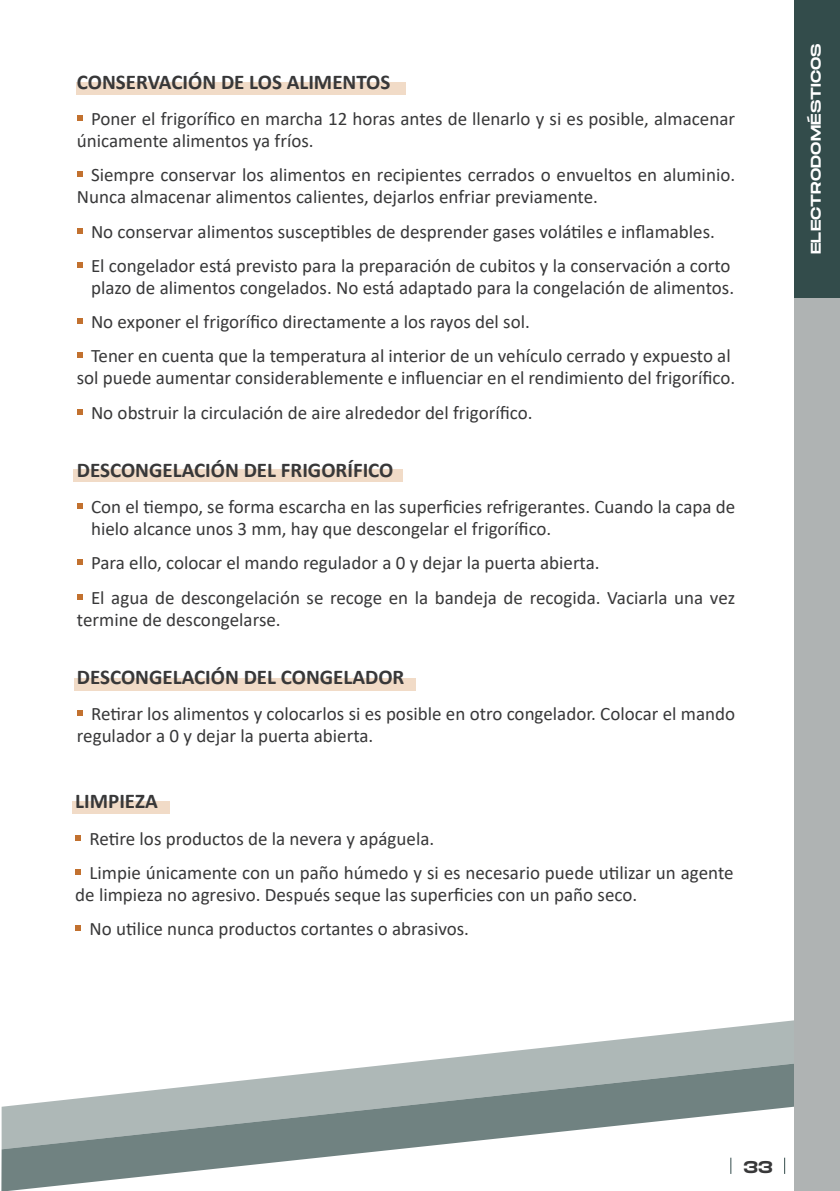
<style>
.page{position:relative;width:840px;height:1191px;background:#fff}
.page>*{position:absolute;margin:0;border:0;box-sizing:border-box;transform-origin:0 0}
.CUERPO{font:700 21px "Calibri";color:#383839}
.CUERPO-2{font:19px/22px "Calibri";color:#383839}
.t1{font:17px "Monument Extended";color:#383839}
.CUERPO-3{font:14px "Monument Extended";letter-spacing:.01em;color:#fff}
</style>
<div class="page">
<svg style="left:1px;top:1020px;width:793px;height:171px"></svg>
<div style="left:77px;top:82px;width:329px;height:12px;background:#f1dbc7"></div>
<div style="left:74px;top:468px;width:329px;height:13px;background:#f1dbc7"></div>
<div style="left:74px;top:678px;width:341px;height:13px;background:#f1dbc7"></div>
<svg style="left:77px;top:115px;width:6px;height:6px"></svg>
<svg style="left:77px;top:171px;width:6px;height:6px"></svg>
<svg style="left:77px;top:228px;width:6px;height:6px"></svg>
<svg style="left:77px;top:262px;width:6px;height:6px"></svg>
<svg style="left:77px;top:318px;width:6px;height:6px"></svg>
<svg style="left:77px;top:352px;width:6px;height:6px"></svg>
<svg style="left:77px;top:409px;width:6px;height:5px"></svg>
<svg style="left:77px;top:503px;width:6px;height:6px"></svg>
<svg style="left:77px;top:559px;width:6px;height:6px"></svg>
<svg style="left:77px;top:594px;width:6px;height:5px"></svg>
<svg style="left:77px;top:710px;width:6px;height:6px"></svg>
<div style="left:794px;top:0;width:45px;height:1191px;background:#afb3b3"></div>
<div style="left:794px;top:0;width:45px;height:298px;background:#334c4b"></div>
<div style="left:72px;top:801px;width:97px;height:12px;background:#f1dbc7"></div>
<svg style="left:75px;top:835px;width:6px;height:5px"></svg>
<svg style="left:75px;top:869px;width:6px;height:6px"></svg>
<svg style="left:75px;top:925px;width:6px;height:6px"></svg>
<svg style="left:730px;top:1157px;width:1px;height:16px"></svg>
<svg style="left:783px;top:1157px;width:1px;height:16px"></svg>
<p class="CUERPO" style="left:77px;top:67px;width:315px">CONSERVACIÓN DE LOS ALIMENTOS</p>
<p class="CUERPO-2" style="left:77px;top:107px;width:659px;text-indent:14px">Poner el frigorífico en marcha 12 horas antes de llenarlo y si es posible, almacenar únicamente alimentos ya fríos.</p>
<p class="CUERPO-2" style="left:77px;top:164px;width:659px;text-indent:14px">Siempre conservar los alimentos en recipientes cerrados o envueltos en aluminio.<br>Nunca almacenar alimentos calientes, dejarlos enfriar previamente.</p>
<p class="CUERPO-2" style="left:91px;top:220px;width:625px">No conservar alimentos susceptibles de desprender gases volátiles e inflamables.</p>
<p class="CUERPO-2" style="left:91px;top:254px;width:644px">El congelador está previsto para la preparación de cubitos y la conservación a corto plazo de alimentos congelados. No está adaptado para la congelación de alimentos.</p>
<p class="CUERPO-2" style="left:91px;top:310px;width:440px">No exponer el frigorífico directamente a los rayos del sol.</p>
<p class="CUERPO-2" style="left:77px;top:344px;width:659px;text-align:center">Tener en cuenta que la temperatura al interior de un vehículo cerrado y expuesto al sol puede aumentar considerablemente e influenciar en el rendimiento del frigorífico.</p>
<p class="CUERPO-2" style="left:91px;top:401px;width:443px">No obstruir la circulación de aire alrededor del frigorífico.</p>
<p class="CUERPO" style="left:77px;top:455px;width:318px">DESCONGELACIÓN DEL FRIGORÍFICO</p>
<p class="CUERPO-2" style="left:91px;top:495px;width:645px">Con el tiempo, se forma escarcha en las superficies refrigerantes. Cuando la capa de hielo alcance unos 3 mm, hay que descongelar el frigorífico.</p>
<p class="CUERPO-2" style="left:91px;top:551px;width:510px">Para ello, colocar el mando regulador a 0 y dejar la puerta abierta.</p>
<p class="CUERPO-2" style="left:77px;top:586px;width:659px;text-indent:14px">El agua de descongelación se recoge en la bandeja de recogida. Vaciarla una vez termine de descongelarse.</p>
<p class="CUERPO" style="left:77px;top:662px;width:329px">DESCONGELACIÓN DEL CONGELADOR</p>
<p class="CUERPO-2" style="left:77px;top:702px;width:659px;text-indent:14px">Retirar los alimentos y colocarlos si es posible en otro congelador. Colocar el mando regulador a 0 y dejar la puerta abierta.</p>
<p class="CUERPO" style="left:75px;top:786px;width:84px">LIMPIEZA</p>
<p class="CUERPO-2" style="left:89px;top:827px;width:346px">Retire los productos de la nevera y apáguela.</p>
<p class="CUERPO-2" style="left:75px;top:861px;width:659px;text-indent:14px">Limpie únicamente con un paño húmedo y si es necesario puede utilizar un agente de limpieza no agresivo. Después seque las superficies con un paño seco.</p>
<p class="CUERPO-2" style="left:89px;top:917px;width:381px">No utilice nunca productos cortantes o abrasivos.</p>
<p class="CUERPO-3" style="left:805px;top:254px;width:213px;rotate:-90deg">ELECTRODOMÉSTICOS</p>
<p class="t1" style="left:743px;top:1154px;width:31px">33</p>
</div>
